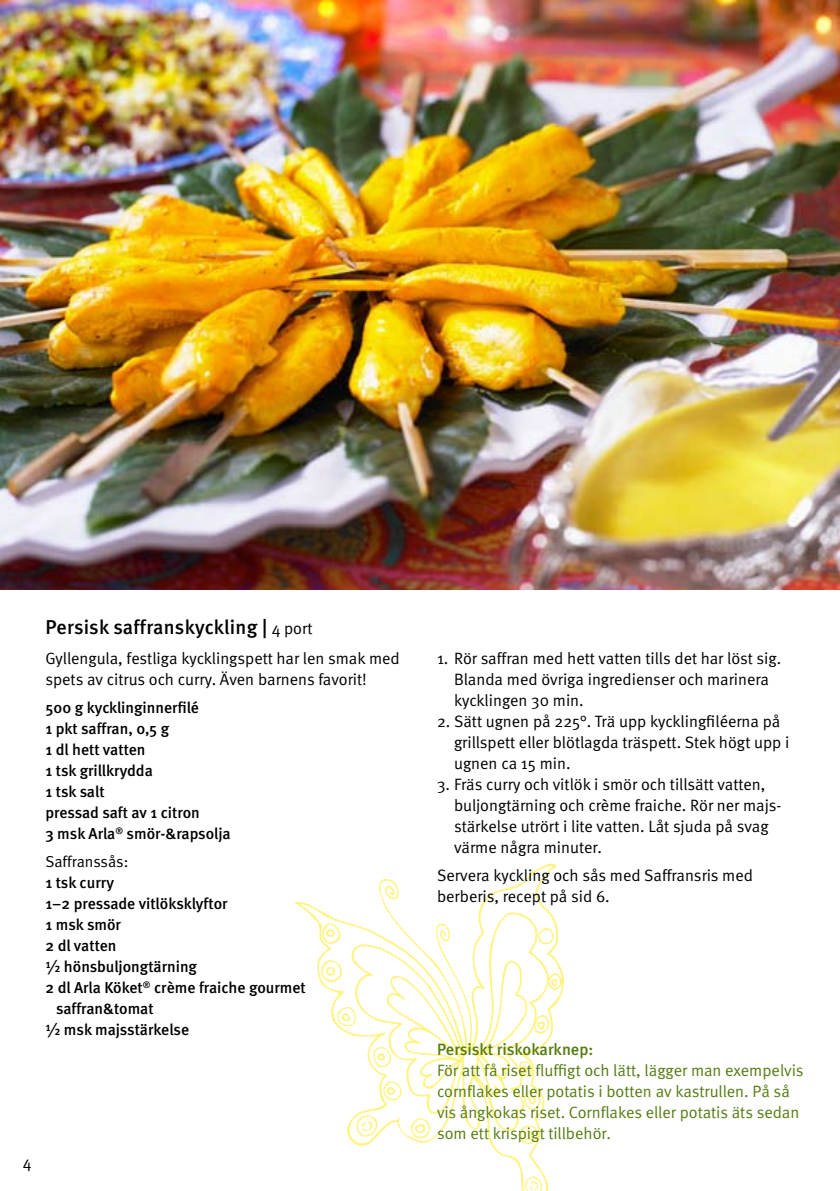
<style>
.page{position:relative;width:840px;height:1191px;background:#fff}
.page>*{position:absolute;margin:0;border:0;box-sizing:border-box;transform-origin:0 0}
.t1{font:500 20px "Meta";letter-spacing:.01em;color:#000}
.t2{font:16.4px/21px "Meta Normal";color:#000}
.t3{font:16.4px/21px "Meta Normal";color:#557c12}
.t4{font:500 16.4px "Meta";color:#557c12}
.t5{font:500 15.8px/21px "Meta";color:#000}
.t6{font:15.8px "Meta Normal";color:#000}
.s1{font-family:"Meta Normal";font-weight:400;font-size:16.4px}
</style>
<div class="page">
<svg style="left:294px;top:863px;width:270px;height:328px"></svg>
<img style="left:0;top:0;width:839px;height:590px">
<p class="t1" style="left:45px;top:615px;width:268px">Persisk saffranskyckling | <span class="s1">4 port</span></p>
<p class="t2" style="left:45px;top:648px;width:356px">Gyllengula, festliga kycklingspett har len smak med spets av citrus och curry. Även barnens favorit!</p>
<p class="t5" style="left:45px;top:697px;width:187px">500 g kycklinginnerfilé<br>1 pkt saffran, 0,5 g<br>1 dl hett vatten<br>1 tsk grillkrydda<br>1 tsk salt<br>pressad saft av 1 citron<br>3 msk Arla<sup>®</sup> smör-&amp;rapsolja</p>
<p class="t6" style="left:45px;top:852px;width:84px">Saffranssås:</p>
<p class="t5" style="left:45px;top:872px;width:70px">1 tsk curry</p>
<p class="t5" style="left:45px;top:893px;width:183px">1–2 pressade vitlöksklyftor</p>
<p class="t5" style="left:45px;top:914px;width:77px">1 msk smör</p>
<p class="t5" style="left:45px;top:935px;width:73px">2 dl vatten</p>
<p class="t5" style="left:45px;top:956px;width:153px">½ hönsbuljongtärning</p>
<p class="t5" style="left:45px;top:977px;width:262px">2 dl Arla Köket<sup>®</sup> crème fraiche gourmet</p>
<p class="t5" style="left:56px;top:998px;width:99px">saffran&amp;tomat</p>
<p class="t5" style="left:45px;top:1019px;width:145px">½ msk majsstärkelse</p>
<p class="t2" style="left:23px;top:1151px;width:10px">4</p>
<p class="t2" style="left:454px;top:648px;width:328px;text-indent:-17px">1. Rör saffran med hett vatten tills det har löst sig.<br>Blanda med övriga ingredienser och marinera kycklingen 30 min.</p>
<p class="t2" style="left:454px;top:711px;width:337px;text-indent:-17px">2. Sätt ugnen på 225°. Trä upp kycklingfiléerna på grillspett eller blötlagda träspett. Stek högt upp i ugnen ca 15 min.</p>
<p class="t2" style="left:454px;top:774px;width:328px;text-indent:-17px">3. Fräs curry och vitlök i smör och tillsätt vatten, buljongtärning och crème fraiche. Rör ner majs&shy;stärkelse utrört i lite vatten. Låt sjuda på svag värme några minuter.</p>
<p class="t2" style="left:437px;top:865px;width:317px">Servera kyckling och sås med Saffransris med berberis, recept på sid 6.</p>
<p class="t4" style="left:437px;top:1039px;width:158px">Persiskt riskokarknep:</p>
<p class="t3" style="left:437px;top:1059px;width:368px">För att få riset fluffigt och lätt, lägger man exempelvis cornflakes eller potatis i botten av kastrullen. På så vis ångkokas riset. Cornflakes eller potatis äts sedan som ett krispigt tillbehör.</p>
</div>
